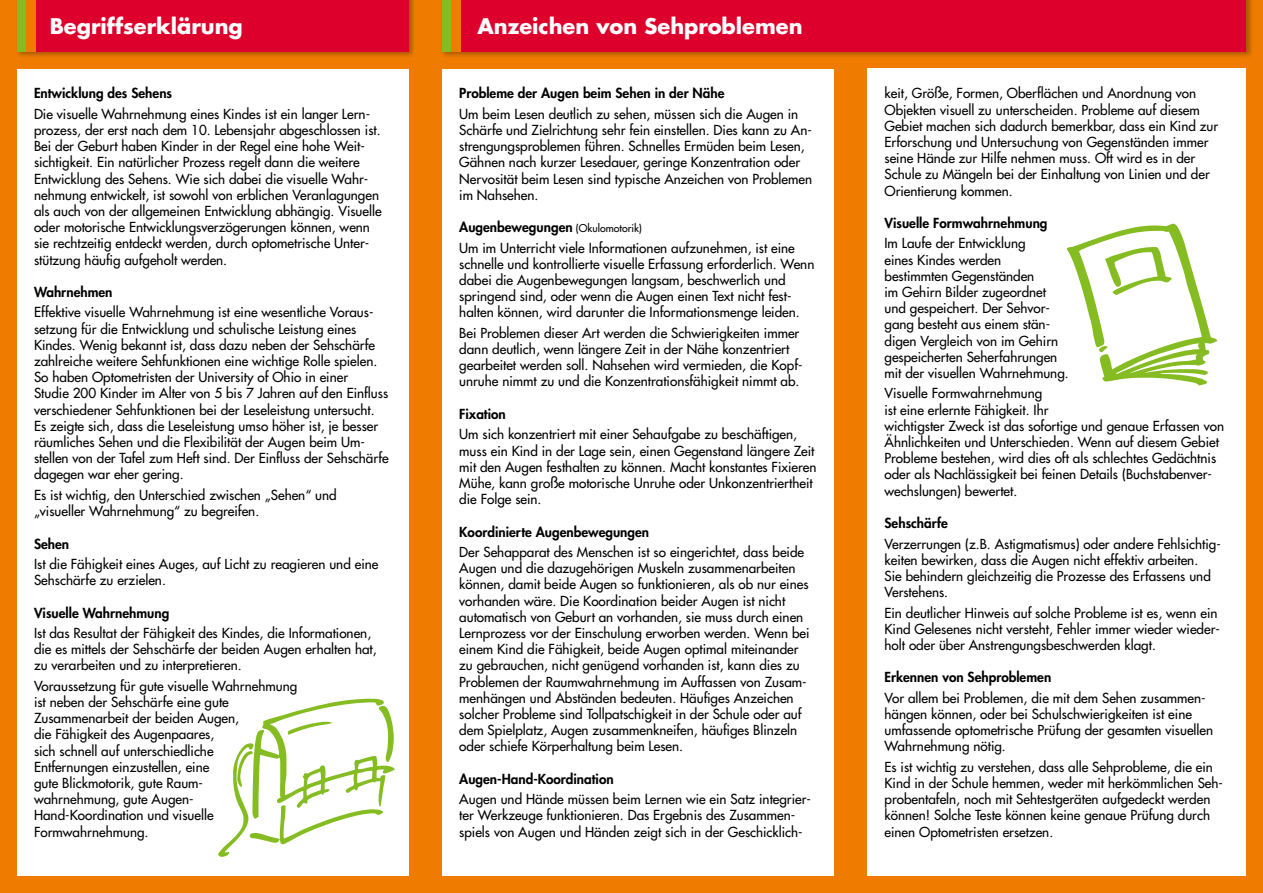
<style>
.page{position:relative;width:1263px;height:893px;background:#ef7c00}
.page>*{position:absolute;margin:0;border:0;box-sizing:border-box;transform-origin:0 0}
.t1{font:700 21px "Futura Std";color:#fff}
.t2{font:500 13.5px/16.2px "Futura Std";color:#000}
.t3{font:800 13.5px "Futura Std";color:#000}
.s1{font-weight:800}
.s2{font-size:10.5px}
</style>
<div class="page">
<div style="left:867px;top:68px;width:379px;height:808px;background:#fff"></div>
<div style="left:442px;top:69px;width:391px;height:807px;background:#fff"></div>
<div style="left:17px;top:69px;width:391px;height:807px;background:#fff"></div>
<div style="left:15px;top:0;width:401px;height:58px;background:#000;opacity:.3"></div>
<div style="left:17px;top:0;width:391px;height:51px;background:#dd002c"></div>
<div style="left:17px;top:0;width:9px;height:51px;background:#85bc21"></div>
<div style="left:26px;top:0;width:9px;height:51px;background:#ef7c00"></div>
<svg style="left:1067px;top:224px;width:150px;height:162px"></svg>
<div style="left:441px;top:0;width:812px;height:58px;background:#000;opacity:.3"></div>
<div style="left:442px;top:0;width:804px;height:51px;background:#dd002c"></div>
<div style="left:442px;top:0;width:9px;height:51px;background:#85bc21"></div>
<div style="left:451px;top:0;width:10px;height:51px;background:#ef7c00"></div>
<svg style="left:218px;top:699px;width:177px;height:158px"></svg>
<h1 class="t1" style="left:50px;top:12px;width:195px">Begriffserklärung</h1>
<p class="t3" style="left:34px;top:85px;width:140px">Entwicklung des Sehens</p>
<p class="t2" style="left:34px;top:106px;width:349px">Die visuelle Wahrnehmung eines Kindes ist ein langer Lern&shy;prozess, der erst nach dem 10. Lebensjahr abgeschlossen ist.<br>Bei der Geburt haben Kinder in der Regel eine hohe Weit&shy;sichtigkeit. Ein natürlicher Prozess regelt dann die weitere Entwicklung des Sehens. Wie sich dabei die visuelle Wahr&shy;nehmung entwickelt, ist sowohl von erblichen Veranlagungen als auch von der allgemeinen Entwicklung abhängig. Visuelle oder motorische Entwicklungsverzögerungen können, wenn sie rechtzeitig entdeckt werden, durch optometrische Unter&shy;stützung häufig aufgeholt werden.</p>
<p class="t3" style="left:34px;top:283px;width:80px">Wahrnehmen</p>
<p class="t2" style="left:34px;top:304px;width:356px">Effektive visuelle Wahrnehmung ist eine wesentliche Voraus&shy;setzung für die Entwicklung und schulische Leistung eines Kindes. Wenig bekannt ist, dass dazu neben der Sehschärfe zahlreiche weitere Sehfunktionen eine wichtige Rolle spielen.<br>So haben Optometristen der University of Ohio in einer<br>Studie 200 Kinder im Alter von 5 bis 7 Jahren auf den Einfluss verschiedener Sehfunktionen bei der Leseleistung untersucht.<br>Es zeigte sich, dass die Leseleistung umso höher ist, je besser räumliches Sehen und die Flexibilität der Augen beim Um&shy;stellen von der Tafel zum Heft sind. Der Einfluss der Sehschärfe dagegen war eher gering.</p>
<p class="t2" style="left:34px;top:487px;width:304px">Es ist wichtig, den Unterschied zwischen „Sehen“ und „visueller Wahrnehmung“ zu begreifen.</p>
<p class="t3" style="left:34px;top:535px;width:37px">Sehen</p>
<p class="t2" style="left:34px;top:556px;width:346px">Ist die Fähigkeit eines Auges, auf Licht zu reagieren und eine<br>Sehschärfe zu erzielen.</p>
<p class="t3" style="left:34px;top:604px;width:137px">Visuelle Wahrnehmung</p>
<p class="t2" style="left:34px;top:625px;width:344px">Ist das Resultat der Fähigkeit des Kindes, die Informationen, die es mittels der Sehschärfe der beiden Augen erhalten hat, zu verarbeiten und zu interpretieren.</p>
<p class="t2" style="left:34px;top:678px;width:265px">Voraussetzung für gute visuelle Wahrnehmung ist neben der Sehschärfe eine gute<br>Zusammenarbeit der beiden Augen,<br>die Fähigkeit des Augenpaares,<br>sich schnell auf unterschiedliche<br>Entfernungen einzustellen, eine<br>gute Blickmotorik, gute Raum-<br>wahrnehmung, gute Augen-<br>Hand-Koordination und visuelle<br>Formwahrnehmung.</p>
<h1 class="t1" style="left:477px;top:12px;width:327px">Anzeichen von Sehproblemen</h1>
<p class="t3" style="left:459px;top:85px;width:267px">Probleme der Augen beim Sehen in der Nähe</p>
<p class="t2" style="left:459px;top:106px;width:354px">Um beim Lesen deutlich zu sehen, müssen sich die Augen in Schärfe und Zielrichtung sehr fein einstellen. Dies kann zu An&shy;strengungsproblemen führen. Schnelles Ermüden beim Lesen, Gähnen nach kurzer Lesedauer, geringe Konzentration oder Nervosität beim Lesen sind typische Anzeichen von Problemen im Nahsehen.</p>
<p class="t2" style="left:459px;top:217px;width:337px;line-height:20.4px"><span class="s1">Augenbewegungen</span> <span class="s2">(Okulomotorik)<br></span>Um im Unterricht viele Informationen aufzunehmen, ist eine</p>
<p class="t2" style="left:459px;top:256px;width:357px">schnelle und kontrollierte visuelle Erfassung erforderlich. Wenn dabei die Augenbewegungen langsam, beschwerlich und springend sind, oder wenn die Augen einen Text nicht fest&shy;halten können, wird darunter die Informationsmenge leiden.</p>
<p class="t2" style="left:459px;top:325px;width:345px">Bei Problemen dieser Art werden die Schwierigkeiten immer dann deutlich, wenn längere Zeit in der Nähe konzentriert gearbeitet werden soll. Nahsehen wird vermieden, die Kopf&shy;unruhe nimmt zu und die Konzentrationsfähigkeit nimmt ab.</p>
<p class="t3" style="left:459px;top:405px;width:48px">Fixation</p>
<p class="t2" style="left:459px;top:426px;width:359px">Um sich konzentriert mit einer Sehaufgabe zu beschäftigen, muss ein Kind in der Lage sein, einen Gegenstand längere Zeit mit den Augen festhalten zu können. Macht konstantes Fixieren Mühe, kann große motorische Unruhe oder Unkonzentriertheit die Folge sein.</p>
<p class="t3" style="left:459px;top:523px;width:191px">Koordinierte Augenbewegungen</p>
<p class="t2" style="left:459px;top:544px;width:352px">Der Sehapparat des Menschen ist so eingerichtet, dass beide Augen und die dazugehörigen Muskeln zusammenarbeiten können, damit beide Augen so funktionieren, als ob nur eines vorhanden wäre. Die Koordination beider Augen ist nicht automatisch von Geburt an vorhanden, sie muss durch einen Lernprozess vor der Einschulung erworben werden. Wenn bei einem Kind die Fähigkeit, beide Augen optimal miteinander zu gebrauchen, nicht genügend vorhanden ist, kann dies zu Problemen der Raumwahrnehmung im Auffassen von Zusam&shy;menhängen und Abständen bedeuten. Häufiges Anzeichen solcher Probleme sind Tollpatschigkeit in der Schule oder auf dem Spielplatz, Augen zusammenkneifen, häufiges Blinzeln oder schiefe Körperhaltung beim Lesen.</p>
<p class="t3" style="left:459px;top:770px;width:156px">Augen-Hand-Koordination</p>
<p class="t2" style="left:459px;top:791px;width:353px">Augen und Hände müssen beim Lernen wie ein Satz integrier&shy;ter Werkzeuge funktionieren. Das Ergebnis des Zusammen&shy;spiels von Augen und Händen zeigt sich in der Geschicklich-</p>
<p class="t2" style="left:884px;top:85px;width:335px">keit, Größe, Formen, Oberflächen und Anordnung von Objekten visuell zu unterscheiden. Probleme auf diesem Gebiet machen sich dadurch bemerkbar, dass ein Kind zur Erforschung und Untersuchung von Gegenständen immer seine Hände zur Hilfe nehmen muss. Oft wird es in der Schule zu Mängeln bei der Einhaltung von Linien und der Orientierung kommen.</p>
<p class="t3" style="left:884px;top:214px;width:165px">Visuelle Formwahrnehmung</p>
<p class="t2" style="left:884px;top:235px;width:186px">Im Laufe der Entwicklung<br>eines Kindes werden<br>bestimmten Gegenständen<br>im Gehirn Bilder zugeordnet und gespeichert. Der Sehvor&shy;gang besteht aus einem stän&shy;digen Vergleich von im Gehirn gespeicherten Seherfahrungen mit der visuellen Wahrnehmung.</p>
<p class="t2" style="left:884px;top:385px;width:341px">Visuelle Formwahrnehmung<br>ist eine erlernte Fähigkeit. Ihr<br>wichtigster Zweck ist das sofortige und genaue Erfassen von Ähnlichkeiten und Unterschieden. Wenn auf diesem Gebiet Probleme bestehen, wird dies oft als schlechtes Gedächtnis oder als Nachlässigkeit bei feinen Details (Buchstabenver&shy;wechslungen) bewertet.</p>
<p class="t3" style="left:884px;top:514px;width:65px">Sehschärfe</p>
<p class="t2" style="left:884px;top:535px;width:338px">Verzerrungen (z.B. Astigmatismus) oder andere Fehlsichtig&shy;keiten bewirken, dass die Augen nicht effektiv arbeiten.<br>Sie behindern gleichzeitig die Prozesse des Erfassens und Verstehens.</p>
<p class="t2" style="left:884px;top:605px;width:337px">Ein deutlicher Hinweis auf solche Probleme ist es, wenn ein<br>Kind Gelesenes nicht versteht, Fehler immer wieder wieder&shy;holt oder über Anstrengungsbeschwerden klagt.</p>
<p class="t3" style="left:884px;top:669px;width:168px">Erkennen von Sehproblemen</p>
<p class="t2" style="left:884px;top:690px;width:330px">Vor allem bei Problemen, die mit dem Sehen zusammen&shy;hängen können, oder bei Schulschwierigkeiten ist eine umfassende optometrische Prüfung der gesamten visuellen Wahrnehmung nötig.</p>
<p class="t2" style="left:884px;top:759px;width:340px">Es ist wichtig zu verstehen, dass alle Sehprobleme, die ein Kind in der Schule hemmen, weder mit herkömmlichen Seh&shy;probentafeln, noch mit Sehtestgeräten aufgedeckt werden können! Solche Teste können keine genaue Prüfung durch einen Optometristen ersetzen.</p>
</div>
